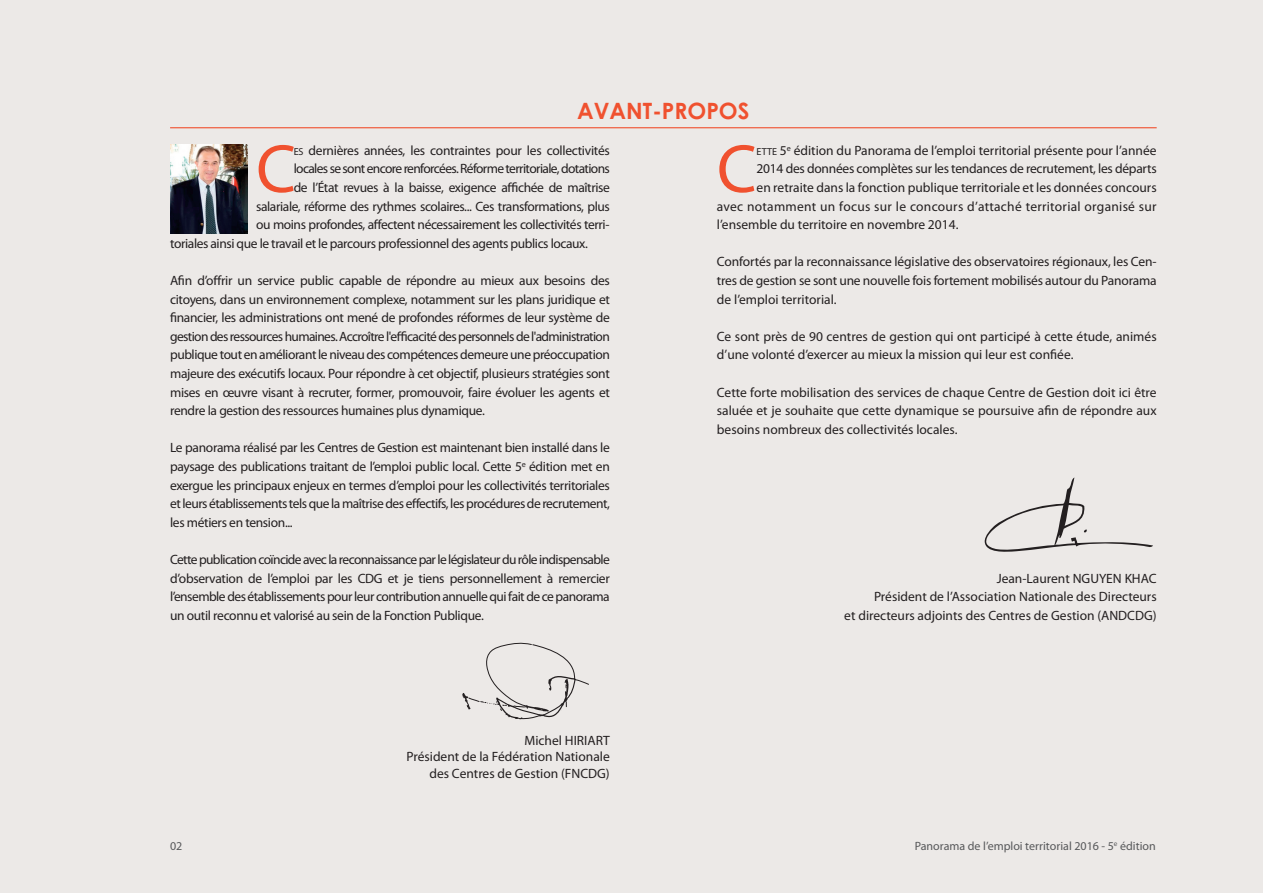
<style>
.page{position:relative;width:1263px;height:893px;background:#ece9e7}
.page>*{position:absolute;margin:0;border:0;box-sizing:border-box;transform-origin:0 0}
.t1{font:68.7px "Myriad Pro";color:#f0512f}
.t2{font:700 22.5px "Century Gothic";color:#f0512f}
.t3{font:13.5px/18.6px "Myriad Pro";letter-spacing:-.015em;color:#231f20;text-align:justify}
.t4{font:13.5px "Myriad Pro";letter-spacing:.02em;color:#231f20}
.t5{font:13.5px "Myriad Pro";letter-spacing:-.045em;color:#231f20}
.t6{font:12px "Myriad Pro";color:#57585a}
.s1{font-size:10.2px}
</style>
<div class="page">
<svg style="left:985px;top:477px;width:168px;height:75px"></svg>
<svg style="left:462px;top:643px;width:127px;height:76px"></svg>
<hr style="left:170px;top:127px;width:987px;height:1px;background:#f0512f">
<img style="left:170px;top:145px;width:78px;height:89px">
<p class="t2" style="left:577px;top:98px;width:174px">AVANT-PROPOS</p>
<p class="t1" style="left:256px;top:143px;width:41px">C</p>
<p class="t3" style="left:294px;top:142px;width:318px"><span class="s1">es</span> dernières années, les contraintes pour les collectivités</p>
<p class="t5" style="left:294px;top:164px;width:318px">localessesontencorerenforcées.Réformeterritoriale,dotations</p>
<p class="t3" style="left:294px;top:179px;width:318px">de l’État revues à la baisse, exigence affichée de maîtrise</p>
<p class="t3" style="left:256px;top:198px;width:355px">salariale, réforme des rythmes scolaires... Ces transformations, plus</p>
<p class="t3" style="left:256px;top:216px;width:355px">ou moins profondes, affectent nécessairement les collectivités terri-</p>
<p class="t3" style="left:170px;top:235px;width:419px">toriales ainsi que le travail et le parcours professionnel des agents publics locaux.</p>
<p class="t3" style="left:170px;top:272px;width:441px">Afin d’offrir un service public capable de répondre au mieux aux besoins des citoyens, dans un environnement complexe, notamment sur les plans juridique et financier, les administrations ont mené de profondes réformes de leur système de gestion des ressources humaines. Accroître l'efficacité des personnels de l'administration publique tout en améliorant le niveau des compétences demeure une préoccupation majeure des exécutifs locaux. Pour répondre à cet objectif, plusieurs stratégies sont mises en œuvre visant à recruter, former, promouvoir, faire évoluer les agents et rendre la gestion des ressources humaines plus dynamique.</p>
<p class="t3" style="left:170px;top:440px;width:441px">Le panorama réalisé par les Centres de Gestion est maintenant bien installé dans le paysage des publications traitant de l’emploi public local. Cette 5<sup>e</sup> édition met en exergue les principaux enjeux en termes d’emploi pour les collectivités territoriales et leurs établissements tels que la maîtrise des effectifs, les procédures de recrutement, les métiers en tension...</p>
<p class="t3" style="left:170px;top:551px;width:441px">Cette publication coïncide avec la reconnaissance par le législateur du rôle indispensable d’observation de l’emploi par les CDG et je tiens personnellement à remercier l’ensemble des établissements pour leur contribution annuelle qui fait de ce panorama un outil reconnu et valorisé au sein de la Fonction Publique.</p>
<p class="t3" style="left:406px;top:734px;width:205px;line-height:16.2px;text-align:right">Michel HIRIARt<br>Président de la Fédération Nationale des Centres de Gestion (FNCDG)</p>
<p class="t1" style="left:717px;top:143px;width:41px">C</p>
<p class="t3" style="left:757px;top:142px;width:401px"><span class="s1">ette</span> 5<sup>e</sup> édition du Panorama de l’emploi territorial présente pour l’année</p>
<p class="t3" style="left:757px;top:161px;width:401px">2014 des données complètes sur les tendances de recrutement, les départs</p>
<p class="t3" style="left:757px;top:179px;width:401px">en retraite dans la fonction publique territoriale et les données concours</p>
<p class="t4" style="left:717px;top:201px;width:441px">avec notamment un focus sur le concours d’attaché territorial organisé sur</p>
<p class="t3" style="left:717px;top:216px;width:243px">l’ensemble du territoire en novembre 2014.</p>
<p class="t3" style="left:717px;top:254px;width:441px">Confortés par la reconnaissance législative des observatoires régionaux, les Cen&shy;tres de gestion se sont une nouvelle fois fortement mobilisés autour du Panorama de l’emploi territorial.</p>
<p class="t3" style="left:717px;top:328px;width:441px">Ce sont près de 90 centres de gestion qui ont participé à cette étude, animés d’une volonté d’exercer au mieux la mission qui leur est confiée.</p>
<p class="t3" style="left:717px;top:384px;width:441px">Cette forte mobilisation des services de chaque Centre de Gestion doit ici être saluée et je souhaite que cette dynamique se poursuive afin de répondre aux besoins nombreux des collectivités locales.</p>
<p class="t3" style="left:844px;top:570px;width:314px;text-align:right">Jean-Laurent NGUYeN KHAC<br>Président de l’Association Nationale des Directeurs<br>et directeurs adjoints des Centres de Gestion (ANDCDG)</p>
<p class="t6" style="left:170px;top:841px;width:14px">02</p>
<p class="t6" style="left:915px;top:841px;width:242px">Panorama de l’emploi territorial 2016 - 5<sup>e</sup> édition</p>
</div>
